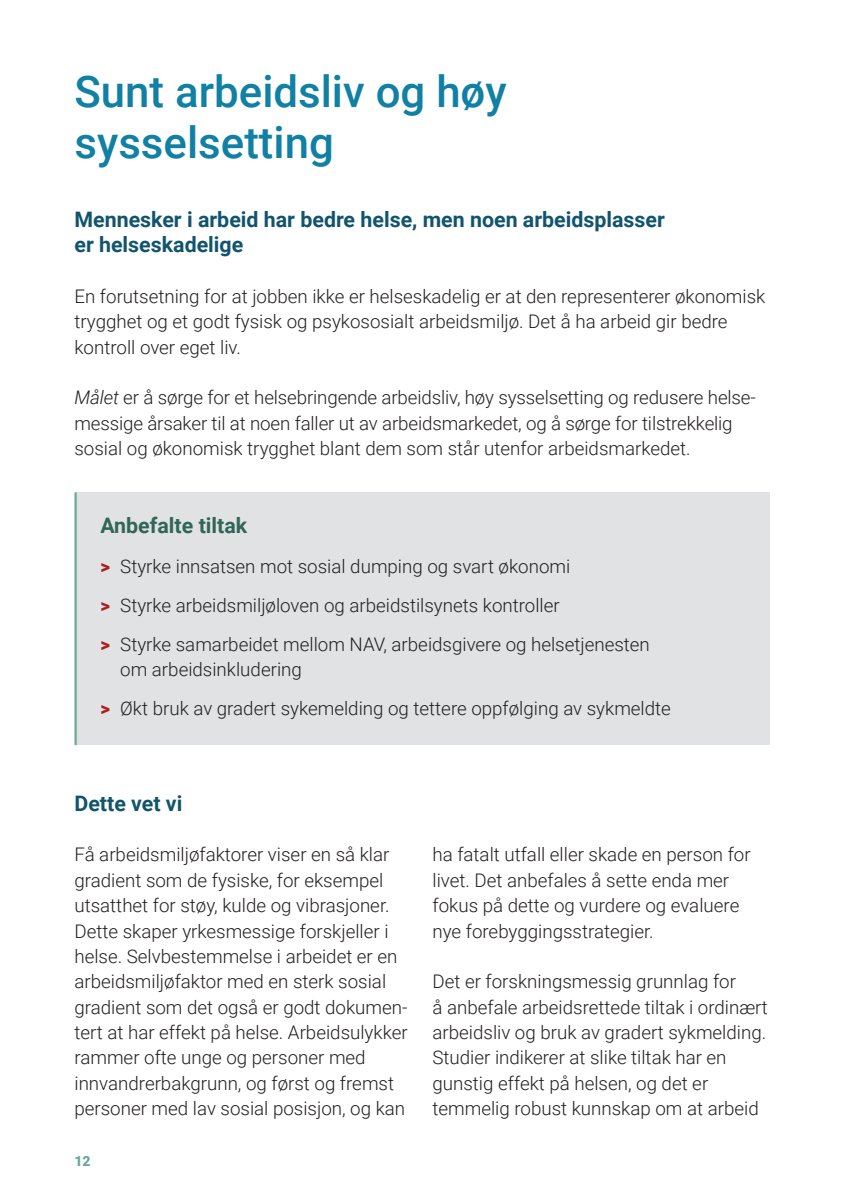
<style>
.page{position:relative;width:844px;height:1191px;background:#fff}
.page>*{position:absolute;margin:0;border:0;box-sizing:border-box;transform-origin:0 0}
.t1{font:500 43.75px/50.8px "Roboto";color:#1080a5}
.t2{font:700 21.35px/25.4px "Roboto";color:#11546d}
.t3{font:700 21.35px "Roboto";color:#316558}
.t4{font:300 18.72px/25.4px "Roboto";color:#231f20}
.t5{font:900 14px "Roboto";color:#69a99b}
.s1{font-style:italic}
.s2{font-weight:900;color:#ad1e22}
</style>
<div class="page">
<div style="left:76px;top:492px;width:693px;height:253px;background:#e1e2e4"></div>
<hr style="left:74px;top:492px;width:3px;height:253px;background:#69a99b">
<h1 class="t1" style="left:74px;top:65px;width:433px">Sunt arbeidsliv og høy sysselsetting</h1>
<p class="t2" style="left:74px;top:206px;width:592px">Mennesker i arbeid har bedre helse, men noen arbeidsplasser er -helseskadelige</p>
<p class="t4" style="left:74px;top:283px;width:692px">En forutsetning for at jobben ikke er helseskadelig er at den representerer økonomisk trygghet og et godt fysisk og psykososialt arbeidsmiljø. Det å ha arbeid gir bedre kontroll over eget liv.</p>
<p class="t4" style="left:74px;top:384px;width:682px"><span class="s1">Målet</span> er å sørge for et helsebringende arbeidsliv, høy sysselsetting og redusere helse&shy;messige årsaker til at noen faller ut av arbeidsmarkedet, og å sørge for tilstrekkelig sosial og økonomisk trygghet blant dem som står utenfor arbeidsmarkedet.</p>
<p class="t3" style="left:100px;top:511px;width:148px">Anbefalte tiltak</p>
<p class="t4" style="left:100px;top:545px;width:551px;line-height:39.4px"><span class="s2">&gt;</span> Styrke innsatsen mot sosial dumping og svart økonomi<br><span class="s2">&gt;</span> Styrke arbeidsmiljøloven og arbeidstilsynets kontroller<br><span class="s2">&gt;</span> Styrke samarbeidet mellom NAV, arbeidsgivere og helsetjenesten</p>
<p class="t4" style="left:100px;top:649px;width:572px;line-height:39.4px;text-indent:20px">om arbeidsinkludering<br><span class="s2">&gt;</span> Økt bruk av gradert sykemelding og tettere oppfølging av sykmeldte</p>
<p class="t2" style="left:74px;top:789px;width:109px">Dette vet vi</p>
<p class="t4" style="left:74px;top:841px;width:334px">Få arbeidsmiljøfaktorer viser en så klar gradient som de fysiske, for eksempel utsatthet for støy, kulde og vibrasjoner.<br>Dette skaper yrkesmessige forskjeller i helse. Selvbestemmelse i arbeidet er en arbeidsmiljøfaktor med en sterk sosial gradient som det også er godt dokumen&shy;tert at har effekt på helse. Arbeidsulykker rammer ofte unge og personer med innvandrerbakgrunn, og først og fremst personer med lav sosial posisjon, og kan</p>
<p class="t4" style="left:432px;top:841px;width:319px">ha fatalt utfall eller skade en person for livet. Det anbefales å sette enda mer fokus på dette og vurdere og evaluere nye forebyggingsstrategier.</p>
<p class="t4" style="left:432px;top:968px;width:337px">Det er forskningsmessig grunnlag for<br>å anbefale arbeidsrettede tiltak i ordinært arbeidsliv og bruk av gradert sykmelding.<br>Studier indikerer at slike tiltak har en gunstig effekt på helsen, og det er temmelig robust kunnskap om at arbeid</p>
<p class="t5" style="left:74px;top:1151px;width:18px">12</p>
</div>
